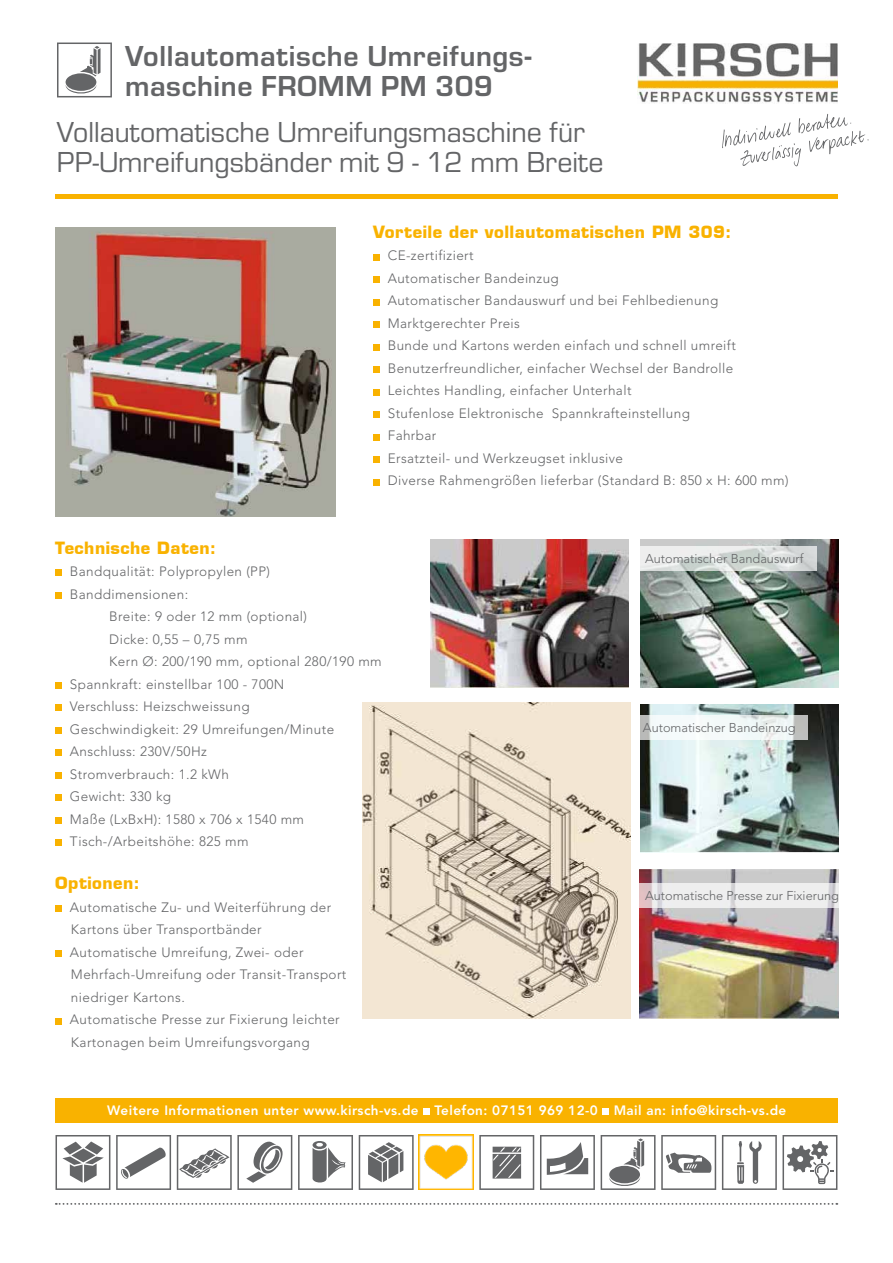
<style>
.page{position:relative;width:893px;height:1263px;background:#fff}
.page>*{position:absolute;margin:0;border:0;box-sizing:border-box;transform-origin:0 0}
.t1{font:30px/30px "Eurostile";color:#646567}
.t2{font:700 30px/30px "Eurostile";letter-spacing:.02em;color:#646567}
.t3{font:700 16.5px "Eurostile LT";letter-spacing:.03em;color:#f9b200}
.t4{font:300 13.5px/22.5px "Avenir LT Std";letter-spacing:.03em;color:#646567}
.t5{font:800 13.5px "Avenir LT Std";letter-spacing:.03em;color:#fff}
.t6{font:300 12.75px "Avenir LT Std";color:#646567}
</style>
<div class="page">
<img style="left:640px;top:870px;width:198px;height:148px">
<img style="left:640px;top:539px;width:198px;height:149px">
<div style="left:55px;top:1098px;width:782px;height:25px;background:#f9b200"></div>
<img style="left:418px;top:1135px;width:55px;height:55px">
<svg style="left:56px;top:1135px;width:54px;height:55px"></svg>
<svg style="left:116px;top:1135px;width:55px;height:55px"></svg>
<svg style="left:177px;top:1135px;width:115px;height:55px"></svg>
<svg style="left:298px;top:1135px;width:55px;height:55px"></svg>
<svg style="left:359px;top:1135px;width:55px;height:55px"></svg>
<svg style="left:479px;top:1135px;width:55px;height:55px"></svg>
<svg style="left:540px;top:1135px;width:55px;height:55px"></svg>
<svg style="left:601px;top:1135px;width:115px;height:55px"></svg>
<svg style="left:722px;top:1135px;width:115px;height:55px"></svg>
<div style="left:423px;top:1108px;width:7px;height:7px;background:#fff"></div>
<div style="left:602px;top:1108px;width:7px;height:7px;background:#fff"></div>
<svg style="left:56px;top:1203px;width:781px;height:2px"></svg>
<svg style="left:373px;top:254px;width:6px;height:6px"></svg>
<div style="left:373px;top:276px;width:6px;height:7px;background:#f9b200"></div>
<svg style="left:373px;top:299px;width:6px;height:6px"></svg>
<div style="left:373px;top:321px;width:6px;height:7px;background:#f9b200"></div>
<svg style="left:373px;top:344px;width:6px;height:6px"></svg>
<div style="left:373px;top:366px;width:6px;height:7px;background:#f9b200"></div>
<svg style="left:373px;top:389px;width:6px;height:6px"></svg>
<div style="left:373px;top:411px;width:6px;height:7px;background:#f9b200"></div>
<svg style="left:373px;top:434px;width:6px;height:6px"></svg>
<div style="left:373px;top:456px;width:6px;height:7px;background:#f9b200"></div>
<svg style="left:373px;top:479px;width:6px;height:6px"></svg>
<div style="left:55px;top:194px;width:783px;height:5px;background:#f9b200"></div>
<svg style="left:722px;top:114px;width:147px;height:53px"></svg>
<img style="left:637px;top:43px;width:201px;height:60px">
<svg style="left:57px;top:43px;width:55px;height:54px"></svg>
<svg style="left:640px;top:546px;width:177px;height:25px;background:#dce0de"></svg>
<img style="left:640px;top:704px;width:198px;height:149px">
<svg style="left:640px;top:715px;width:168px;height:25px;fill:#f3f9f9"></svg>
<img style="left:55px;top:227px;width:280px;height:290px">
<svg style="left:639px;top:883px;width:200px;height:24px;background:#eae8e9"></svg>
<div style="left:55px;top:570px;width:7px;height:6px;background:#f9b200"></div>
<div style="left:55px;top:592px;width:7px;height:6px;background:#f9b200"></div>
<div style="left:55px;top:682px;width:7px;height:6px;background:#f9b200"></div>
<div style="left:55px;top:705px;width:7px;height:6px;background:#f9b200"></div>
<div style="left:55px;top:727px;width:7px;height:6px;background:#f9b200"></div>
<div style="left:55px;top:750px;width:7px;height:6px;background:#f9b200"></div>
<div style="left:55px;top:772px;width:7px;height:6px;background:#f9b200"></div>
<div style="left:55px;top:795px;width:7px;height:6px;background:#f9b200"></div>
<div style="left:55px;top:817px;width:7px;height:6px;background:#f9b200"></div>
<div style="left:55px;top:840px;width:7px;height:6px;background:#f9b200"></div>
<img style="left:431px;top:539px;width:198px;height:149px">
<img style="left:363px;top:703px;width:268px;height:315px">
<div style="left:55px;top:905px;width:7px;height:7px;background:#f9b200"></div>
<div style="left:55px;top:950px;width:7px;height:7px;background:#f9b200"></div>
<div style="left:55px;top:1018px;width:7px;height:6px;background:#f9b200"></div>
<h1 class="t2" style="left:125px;top:39px;width:408px">Vollautomatische Umreifungs&shy;maschine FROMM PM 309</h1>
<h1 class="t1" style="left:57px;top:115px;width:548px">Vollautomatische Umreifungsmaschine für<br>PP-Umreifungsbänder mit 9 - 12 mm Breite</h1>
<p class="t3" style="left:373px;top:221px;width:360px">Vorteile der vollautomatischen PM 309:</p>
<p class="t4" style="left:388px;top:244px;width:402px">CE-zertifiziert<br>Automatischer Bandeinzug<br>Automatischer Bandauswurf und bei Fehlbedienung Marktgerechter Preis<br>Bunde und Kartons werden einfach und schnell umreift Benutzerfreundlicher, einfacher Wechsel der Bandrolle Leichtes Handling, einfacher Unterhalt<br>Stufenlose Elektronische Spannkrafteinstellung<br>Fahrbar<br>Ersatzteil- und Werkzeugset inklusive<br>Diverse Rahmengrößen lieferbar (Standard B: 850 x H: 600 mm)</p>
<p class="t3" style="left:55px;top:537px;width:162px">Technische Daten:</p>
<p class="t4" style="left:70px;top:560px;width:202px">Bandqualität: Polypropylen (PP)<br>Banddimensionen:</p>
<p class="t4" style="left:109px;top:605px;width:199px">Breite: 9 oder 12 mm (optional)</p>
<p class="t4" style="left:109px;top:628px;width:140px">Dicke: 0,55 – 0,75 mm</p>
<p class="t4" style="left:109px;top:650px;width:274px">Kern Ø: 200/190 mm, optional 280/190 mm</p>
<p class="t4" style="left:70px;top:673px;width:216px">Spannkraft: einstellbar 100 - 700N</p>
<p class="t4" style="left:70px;top:695px;width:181px">Verschluss: Heizschweissung</p>
<p class="t4" style="left:70px;top:718px;width:266px">Geschwindigkeit: 29 Umreifungen/Minute</p>
<p class="t4" style="left:70px;top:740px;width:139px">Anschluss: 230V/50Hz</p>
<p class="t4" style="left:70px;top:763px;width:161px">Stromverbrauch: 1.2 kWh</p>
<p class="t4" style="left:70px;top:785px;width:103px">Gewicht: 330 kg</p>
<p class="t4" style="left:70px;top:808px;width:236px">Maße (LxBxH): 1580 x 706 x 1540 mm</p>
<p class="t4" style="left:70px;top:830px;width:180px">Tisch-/Arbeitshöhe: 825 mm</p>
<p class="t3" style="left:55px;top:873px;width:86px">Optionen:</p>
<p class="t4" style="left:70px;top:896px;width:278px">Automatische Zu- und Weiterführung der Kartons über Transportbänder Automatische Umreifung, Zwei- oder Mehrfach-Umreifung oder Transit-Transport niedriger Kartons.<br>Automatische Presse zur Fixierung leichter Kartonagen beim Umreifungsvorgang</p>
<p class="t6" style="left:645px;top:551px;width:160px">Automatischer Bandauswurf</p>
<p class="t6" style="left:643px;top:720px;width:154px">Automatischer Bandeinzug</p>
<p class="t6" style="left:645px;top:888px;width:195px">Automatische Presse zur Fixierung</p>
<p class="t5" style="left:107px;top:1102px;width:681px">Weitere Informationen unter www.kirsch-vs.de Telefon: 07151 969 12-0 Mail an: info@kirsch-vs.de</p>
</div>
